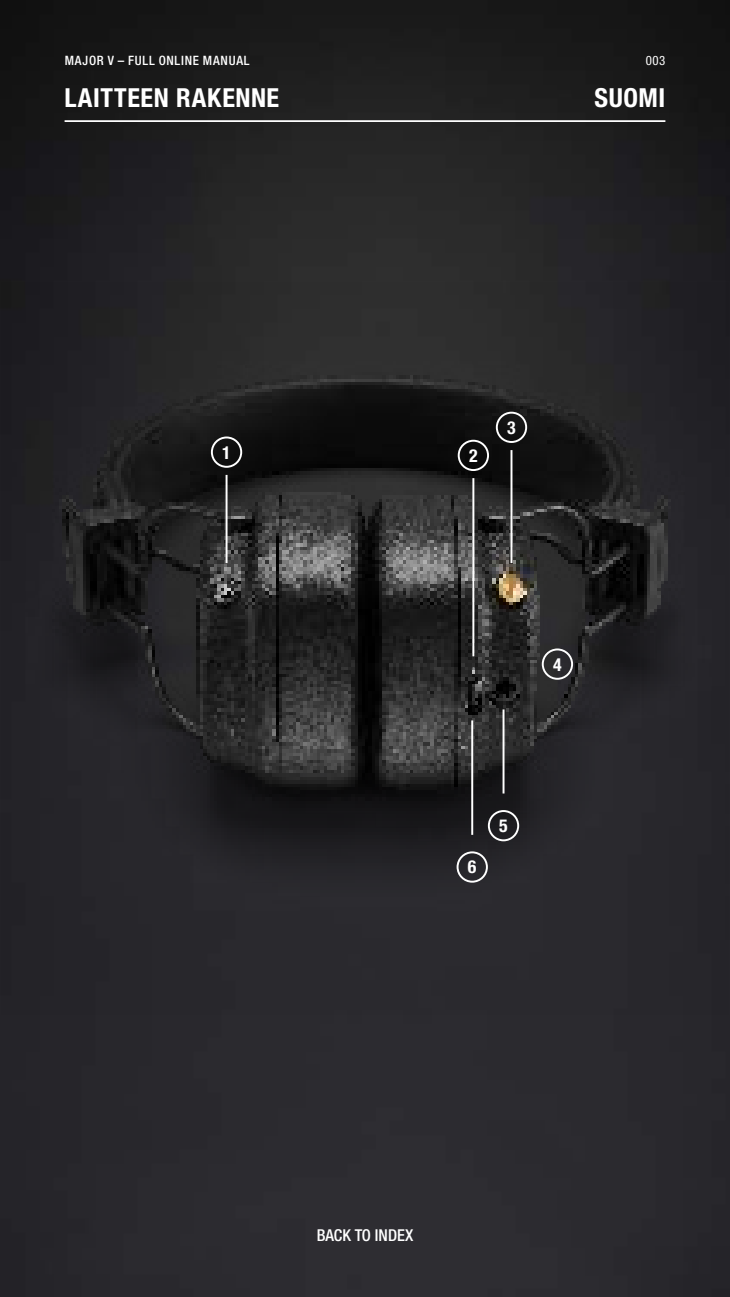
<style>
.page{position:relative;width:730px;height:1297px;background:#fff}
.page>*{position:absolute;margin:0;border:0;box-sizing:border-box;transform-origin:0 0}
.t1{font:700 condensed 26.25px "Helvetica Neue LTW1 G";letter-spacing:.02em;color:#fff}
.t2{font:700 condensed 17.85px "Helvetica Neue LTW1 G";color:#fff}
.t3{font:500 condensed 16.45px "Helvetica Neue LTW1 G";color:#fff}
.t4{font:500 condensed 12.95px "Helvetica Neue LTW1 G";letter-spacing:.055em;color:#fff}
.t5{font:condensed 12.95px "Helvetica Neue LTW1 G";color:#fff}
</style>
<div class="page">
<img style="left:0;top:0;width:729px;height:1296px">
<img style="left:2px;top:282px;width:725px;height:732px">
<hr style="left:510px;top:450px;width:2px;height:113px;background:#fff">
<div style="left:495px;top:411px;width:32px;height:32px;border:2px solid #fff;border-radius:50%"></div>
<hr style="left:472px;top:478px;width:2px;height:178px;background:#fff">
<div style="left:457px;top:440px;width:32px;height:31px;border:2px solid #fff;border-radius:50%"></div>
<hr style="left:225px;top:475px;width:2px;height:88px;background:#fff">
<div style="left:211px;top:436px;width:31px;height:32px;border:2px solid #fff;border-radius:50%"></div>
<hr style="left:502px;top:709px;width:2px;height:84px;background:#fff">
<div style="left:487px;top:810px;width:32px;height:31px;border:2px solid #fff;border-radius:50%"></div>
<div style="left:541px;top:648px;width:31px;height:31px;border:2px solid #fff;border-radius:50%"></div>
<hr style="left:471px;top:720px;width:2px;height:114px;background:#fff">
<div style="left:456px;top:851px;width:31px;height:31px;border:2px solid #fff;border-radius:50%"></div>
<svg style="left:471px;top:667px;width:4px;height:4px"></svg>
<hr style="left:65px;top:120px;width:600px;height:2px;background:#fff">
<p class="t4" style="left:65px;top:52px;width:186px">MAJOR V – FULL ONLINE MANUAL</p>
<p class="t5" style="left:645px;top:53px;width:21px">003</p>
<h1 class="t1" style="left:65px;top:82px;width:216px">LAITTEEN RAKENNE</h1>
<h1 class="t1" style="left:594px;top:82px;width:72px">SUOMI</h1>
<h2 class="t2" style="left:222px;top:441px;width:10px">1</h2>
<h2 class="t2" style="left:469px;top:445px;width:10px">2</h2>
<h2 class="t2" style="left:507px;top:416px;width:10px">3</h2>
<h2 class="t2" style="left:553px;top:653px;width:10px">4</h2>
<h2 class="t2" style="left:467px;top:856px;width:10px">6</h2>
<h2 class="t2" style="left:499px;top:815px;width:10px">5</h2>
<p class="t3" style="left:316px;top:1225px;width:98px">BACK TO INDEX</p>
</div>
